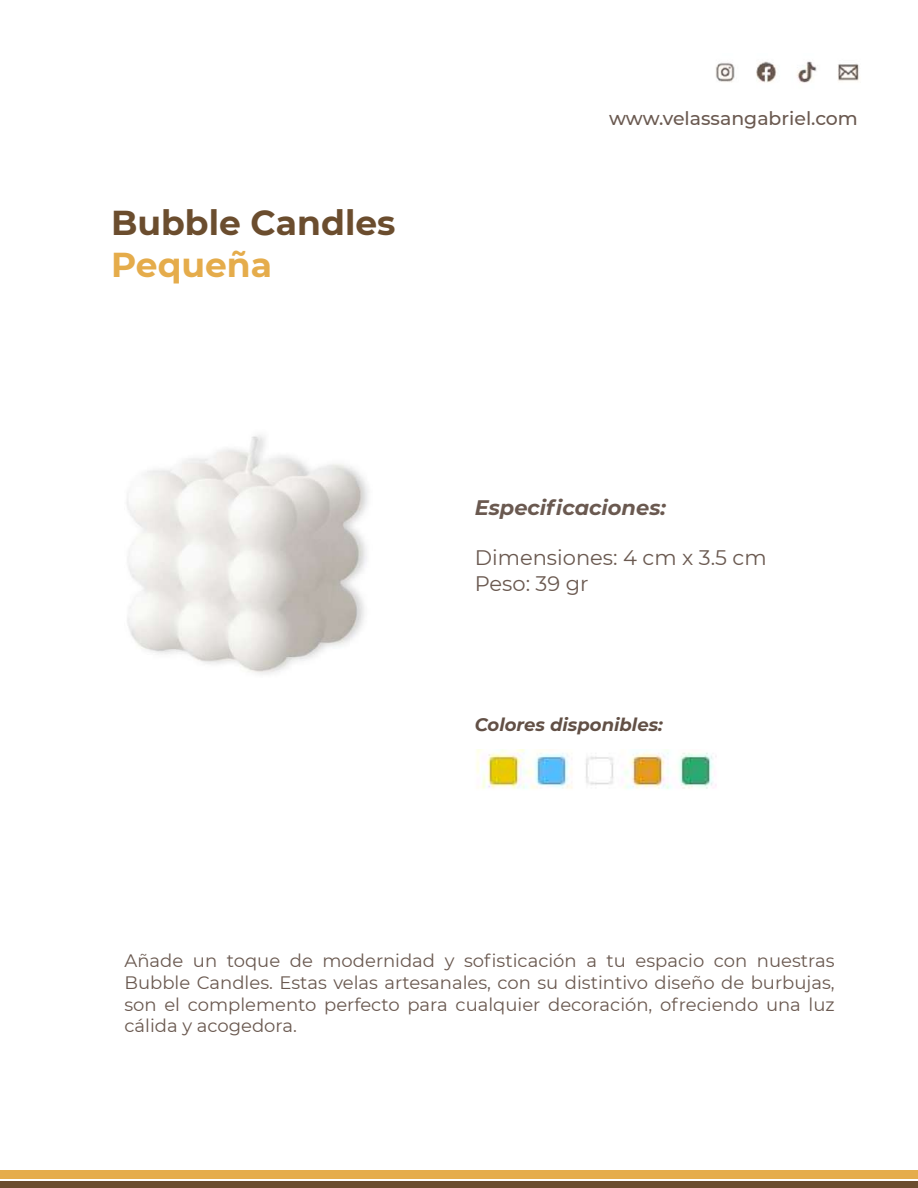
<style>
.page{position:relative;width:918px;height:1188px;background:#fff}
.page>*{position:absolute;margin:0;border:0;box-sizing:border-box;transform-origin:0 0}
.t1{font:700 34.5px "Montserrat";color:#6b4d2e}
.t2{font:700 34.5px "Montserrat";color:#e5ac4b}
.t3{font:21px/25.2px "Montserrat";color:#6a5950}
.t4{font:italic 700 21px "Montserrat";color:#6a5950}
.t5{font:500 18.9px "Montserrat";color:#6a5950}
.t6{font:18px/21.6px "Montserrat";color:#6a5950;text-align:justify}
.t7{font:italic 700 18px "Montserrat";color:#625046}
</style>
<div class="page">
<img style="left:716px;top:61px;width:143px;height:22px">
<img style="left:476px;top:749px;width:241px;height:40px">
<img style="left:127px;top:435px;width:242px;height:239px">
<div style="left:0;top:1171px;width:918px;height:8px;background:#e5ac4b"></div>
<div style="left:0;top:1182px;width:918px;height:6px;background:#6b4d2e"></div>
<h1 class="t1" style="left:111px;top:198px;width:286px">Bubble Candles</h1>
<h1 class="t2" style="left:111px;top:240px;width:163px">Pequeña</h1>
<p class="t5" style="left:609px;top:105px;width:250px">www.velassangabriel.com</p>
<p class="t4" style="left:475px;top:492px;width:193px">Especificaciones:</p>
<p class="t3" style="left:475px;top:545px;width:293px">Dimensiones: 4 cm x 3.5 cm<br>Peso: 39 gr</p>
<p class="t7" style="left:475px;top:712px;width:190px">Colores disponibles:</p>
<p class="t6" style="left:124px;top:950px;width:712px">Añade un toque de modernidad y sofisticación a tu espacio con nuestras Bubble Candles. Estas velas artesanales, con su distintivo diseño de burbujas, son el complemento perfecto para cualquier decoración, ofreciendo una luz cálida y acogedora.</p>
</div>
